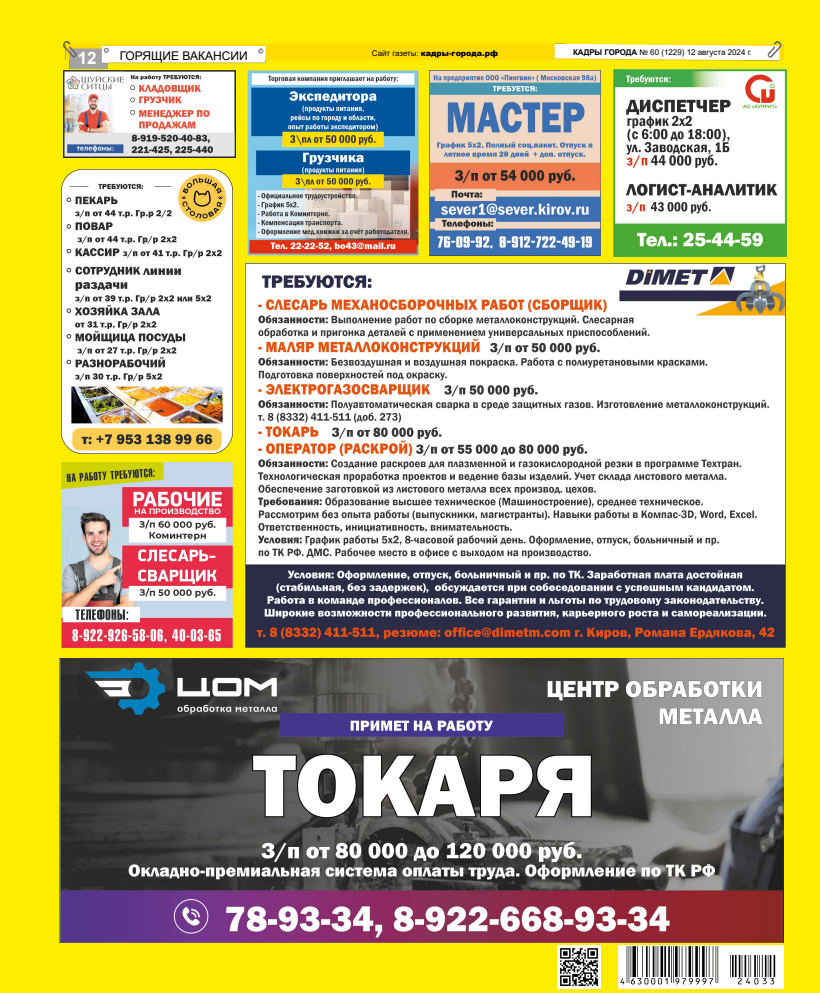
<style>
.page{position:relative;width:820px;height:993px;background:#fff}
.page>*{position:absolute;margin:0;border:0;box-sizing:border-box;transform-origin:0 0}
.t1{font:700 17px "Arial";color:#fff}
.t2{font:12px "Arial";color:#000}
.t3{font:8px "Arial";color:#000}
.t4{font:900 8px "Arial";color:#000}
.s1{font-weight:400}
.s2{font-weight:700}
</style>
<div class="page">
<div style="left:0;top:0;width:819px;height:992px;background:#ffed00"></div>
<img style="left:64px;top:41px;width:719px;height:27px">
<img style="left:557px;top:945px;width:43px;height:43px">
<img style="left:245px;top:264px;width:540px;height:383px">
<img style="left:62px;top:462px;width:170px;height:185px">
<img style="left:247px;top:70px;width:171px;height:185px">
<img style="left:64px;top:71px;width:171px;height:87px">
<img style="left:60px;top:658px;width:723px;height:284px">
<img style="left:618px;top:945px;width:165px;height:43px">
<img style="left:61px;top:169px;width:171px;height:284px">
<img style="left:613px;top:70px;width:172px;height:186px">
<img style="left:430px;top:70px;width:170px;height:185px">
<h1 class="t1" style="left:78px;top:46px;width:20px">12</h1>
<h2 class="t2" style="left:120px;top:47px;width:129px">ГОРЯЩИЕ ВАКАНСИИ</h2>
<p class="t4" style="left:372px;top:47px;width:127px"><span class="s1">Сайт газеты:</span> кадры-города.рф</p>
<p class="t3" style="left:573px;top:47px;width:180px"><span class="s2">КАДРЫ ГОРОДА</span> № 60 (1229) 12 августа 2024 г.</p>
</div>
